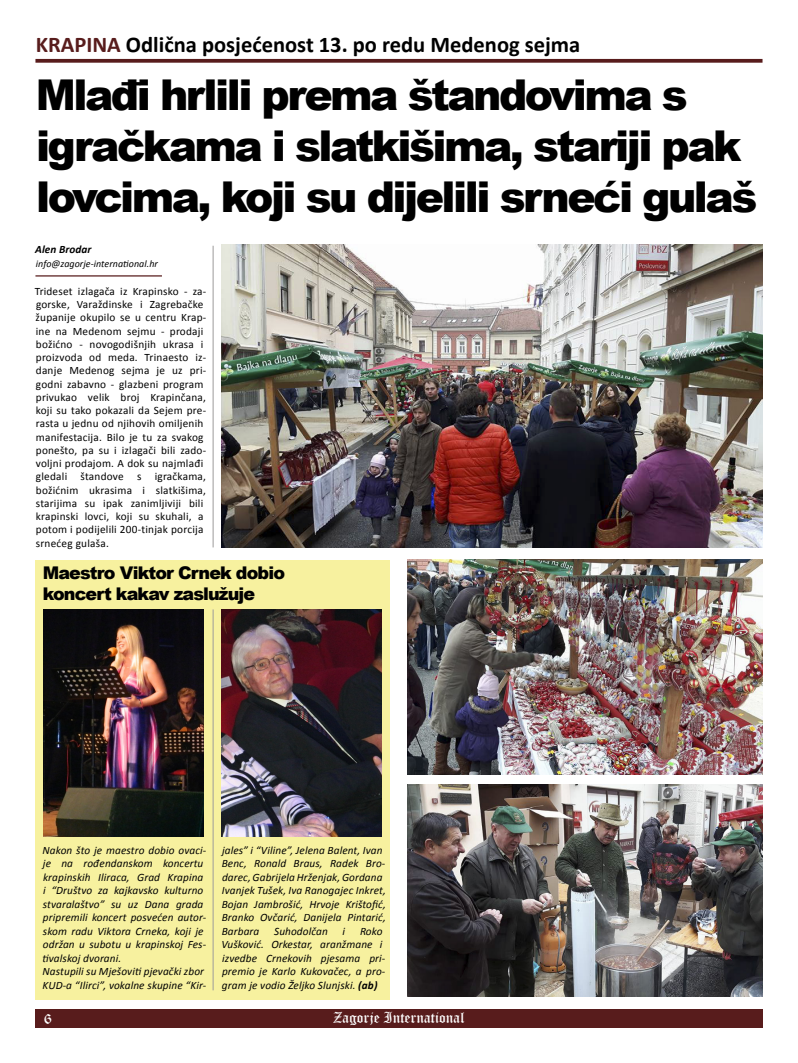
<style>
.page{position:relative;width:798px;height:1063px;background:#fff}
.page>*{position:absolute;margin:0;border:0;box-sizing:border-box;transform-origin:0 0}
.t1{font:900 42.5px/51px "Arial";letter-spacing:-.06em;color:#000}
.t2{font:700 22.5px "Calibri";color:#000}
.t3{font:900 17.5px/21px "Arial";letter-spacing:-.05em;color:#000}
.t4{font:15px "Old English Text";color:#fff}
.t5{font:italic 11.25px/13.5px "Calibri";letter-spacing:.01em;color:#000}
.t6{font:11.25px/13.2px "Calibri";letter-spacing:.02em;color:#000}
.t7{font:italic 700 11.25px "Calibri";letter-spacing:.005em;color:#000}
.t8{font:italic 10px "Calibri";letter-spacing:.005em;color:#000}
.s1{color:#581c1c}
.s2{font-weight:700}
</style>
<div class="page">
<div style="left:35px;top:1009px;width:727px;height:19px;background:#581c1c"></div>
<hr style="left:35px;top:275px;width:127px;height:2px;background:#581c1c">
<svg style="left:35px;top:59px;width:727px;height:4px;background:#642d2d"></svg>
<div style="left:35px;top:560px;width:355px;height:440px;background:#f7f19f"></div>
<img style="left:44px;top:609px;width:160px;height:227px">
<img style="left:221px;top:610px;width:160px;height:226px">
<img style="left:221px;top:244px;width:540px;height:303px">
<img style="left:407px;top:560px;width:354px;height:214px">
<img style="left:407px;top:785px;width:355px;height:211px">
<hr style="left:213px;top:246px;width:1px;height:301px;background:#9c9b9b">
<hr style="left:213px;top:609px;width:1px;height:381px;background:#9c9b9b">
<h2 class="t2" style="left:36px;top:30px;width:546px"><span class="s1">KRAPINA</span> Odlična posjećenost 13. po redu Medenog sejma</h2>
<h1 class="t1" style="left:36px;top:68px;width:722px">Mlađi hrlili prema štandovima s igračkama i slatkišima, stariji pak lovcima, koji su dijelili srneći gulaš</h1>
<p class="t7" style="left:35px;top:242px;width:58px">Alen Brodar</p>
<p class="t8" style="left:36px;top:257px;width:124px">info@zagorje-international.hr</p>
<p class="t6" style="left:35px;top:284px;width:173px">Trideset izlagača iz Krapinsko - za&shy;gorske, Varaždinske i Zagrebačke županije okupilo se u centru Krap&shy;ine na Medenom sejmu - prodaji božićno - novogodišnjih ukrasa i proizvoda od meda. Trinaesto iz&shy;danje Medenog sejma je uz pri&shy;godni zabavno - glazbeni program privukao velik broj Krapinčana, koji su tako pokazali da Sejem pre&shy;rasta u jednu od njihovih omiljenih manifestacija. Bilo je tu za svakog ponešto, pa su i izlagači bili zado&shy;voljni prodajom. A dok su najmlađi gledali štandove s igračkama, božićnim ukrasima i slatkišima, starijima su ipak zanimljiviji bili krapinski lovci, koji su skuhali, a potom i podijelili 200-tinjak porcija srnećeg gulaša.</p>
<h3 class="t3" style="left:43px;top:562px;width:244px">Maestro Viktor Crnek dobio koncert kakav zaslužuje</h3>
<p class="t5" style="left:42px;top:843px;width:165px">Nakon što je maestro dobio ovaci&shy;je na rođendanskom koncertu krapinskih Iliraca, Grad Krapina i “Društvo za kajkavsko kulturno stvaralaštvo” su uz Dana grada pripremili koncert posvećen autor&shy;skom radu Viktora Crneka, koji je održan u subotu u krapinskoj Fes&shy;tivalskoj dvorani.<br>Nastupili su Mješoviti pjevački zbor<br>KUD-a “Ilirci”, vokalne skupine “Kir-</p>
<p class="t5" style="left:222px;top:843px;width:165px">jales” i “Viline”, Jelena Balent, Ivan<br>Benc, Ronald Braus, Radek Bro&shy;darec, Gabrijela Hrženjak, Gordana<br>Ivanjek Tušek, Iva Ranogajec Inkret,<br>Bojan Jambrošić, Hrvoje Krištofić,<br>Branko Ovčarić, Danijela Pintarić,<br>Barbara</p>
<p class="t5" style="left:274px;top:924px;width:55px">Suhodolčan</p>
<p class="t5" style="left:342px;top:924px;width:4px">i</p>
<p class="t5" style="left:221px;top:924px;width:165px;text-indent:138px">Roko<br>Vušković. Orkestar, aranžmane i izvedbe Crnekovih pjesama pri&shy;premio je Karlo Kukovačec, a pro&shy;gram je vodio Željko Slunjski. <span class="s2">(ab)</span></p>
<h3 class="t4" style="left:44px;top:1009px;width:9px">6</h3>
<h3 class="t4" style="left:333px;top:1008px;width:133px">Zagorje International</h3>
</div>
